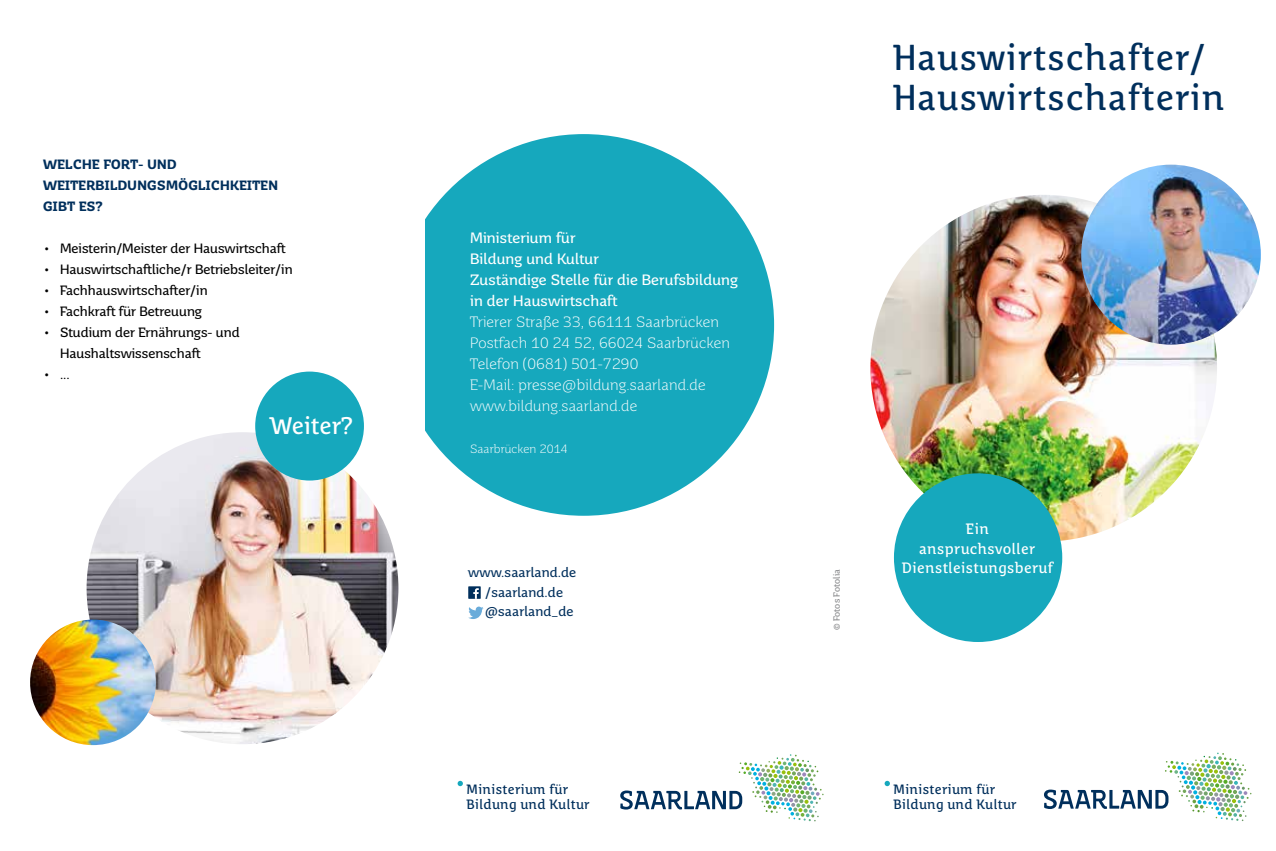
<style>
.page{position:relative;width:1276px;height:851px;background:#fff}
.page>*{position:absolute;margin:0;border:0;box-sizing:border-box;transform-origin:0 0}
.t1{font:36px/40.5px "Saar Pro Headline";letter-spacing:.03em;color:#002f5c}
.t2{font:24px "Saar Pro Headline";color:#fff}
.t3{font:300 15px/21px "Saar Pro";letter-spacing:.01em;color:#fff}
.t4{font:15px/21px "Saar Pro";letter-spacing:.01em;color:#fff}
.t5{font:15px/19.5px "Saar Pro Headline";letter-spacing:.03em;color:#fff;text-align:center}
.t6{font:13.5px/21px "Saar Pro";color:#000}
.t7{font:13.5px/15px "Saar Pro Headline";letter-spacing:.03em;color:#002f5c}
.t8{font:700 13.5px/21px "Saar Pro";letter-spacing:.03em;color:#002f5c}
.t9{font:13.5px/19.5px "Saar Pro";letter-spacing:.01em;color:#002f5c}
.t10{font:300 12px "Saar Pro";letter-spacing:.01em;color:#fff}
.t11{font:9px "Saar Pro";color:#87888a}
</style>
<div class="page">
<img style="left:870px;top:195px;width:347px;height:346px;border-radius:173px">
<div style="left:393px;top:134px;width:381px;height:381px;background:#16a8bd;border-radius:50%"></div>
<svg style="left:1044px;top:752px;width:207px;height:69px"></svg>
<svg style="left:620px;top:754px;width:203px;height:67px"></svg>
<img style="left:1081px;top:165px;width:179px;height:179px;border-radius:90px">
<svg style="left:884px;top:780px;width:6px;height:6px"></svg>
<svg style="left:457px;top:780px;width:6px;height:6px"></svg>
<div style="left:894px;top:473px;width:168px;height:169px;background:#16a8bd;border-radius:50%"></div>
<div style="left:345px;top:78px;width:79px;height:437px;background:#fff"></div>
<svg style="left:468px;top:606px;width:15px;height:13px"></svg>
<div style="left:468px;top:586px;width:13px;height:12px;background:#002f5c"></div>
<svg style="left:473px;top:588px;width:6px;height:10px"></svg>
<img style="left:87px;top:432px;width:311px;height:312px;border-radius:156px">
<div style="left:255px;top:371px;width:109px;height:109px;background:#16a8bd;border-radius:50%"></div>
<img style="left:30px;top:619px;width:126px;height:126px;border-radius:63px">
<p class="t8" style="left:43px;top:154px;width:236px">WELCHE FORT- UND<br>WEITERBILDUNGSMÖGLICHKEITEN<br>GIBT ES?</p>
<p class="t6" style="left:43px;top:238px;width:244px">• Meisterin/Meister der Hauswirtschaft</p>
<p class="t6" style="left:43px;top:259px;width:251px">• Hauswirtschaftliche/r Betriebsleiter/in</p>
<p class="t6" style="left:43px;top:280px;width:166px">• Fachhauswirtschafter/in</p>
<p class="t6" style="left:43px;top:301px;width:160px">• Fachkraft für Betreuung</p>
<p class="t6" style="left:60px;top:322px;width:181px;text-indent:-17px">• Studium der Ernährungs- und<br>Haushaltswissenschaft</p>
<p class="t6" style="left:43px;top:364px;width:28px">• ...</p>
<h2 class="t2" style="left:270px;top:411px;width:85px">Weiter?</h2>
<p class="t4" style="left:470px;top:227px;width:269px">Ministerium für<br>Bildung und Kultur<br>Zuständige Stelle für die Berufsbildung in der Hauswirtschaft</p>
<p class="t3" style="left:470px;top:311px;width:261px">Trierer Straße 33, 66111 Saarbrücken Postfach 10 24 52, 66024 Saarbrücken Telefon (0681) 501-7290<br>E-Mail: presse@bildung.saarland.de www.bildung.saarland.de</p>
<p class="t10" style="left:470px;top:442px;width:99px">Saarbrücken 2014</p>
<h1 class="t1" style="left:894px;top:38px;width:332px">Hauswirtschafter/<br>Hauswirtschafterin</h1>
<p class="t5" style="left:919px;top:519px;width:118px">Ein anspruchsvoller</p>
<p class="t9" style="left:468px;top:562px;width:110px">www.saarland.de</p>
<p class="t5" style="left:901px;top:558px;width:153px">Dienstleistungsberuf</p>
<p class="t9" style="left:485px;top:582px;width:90px">/saarland.de @saarland_de</p>
<p class="t11" style="left:831px;top:630px;width:62px;rotate:-90deg">© Fotos Fotolia</p>
<p class="t7" style="left:466px;top:781px;width:125px">Ministerium für<br>Bildung und Kultur</p>
<p class="t7" style="left:893px;top:781px;width:125px">Ministerium für<br>Bildung und Kultur</p>
</div>
